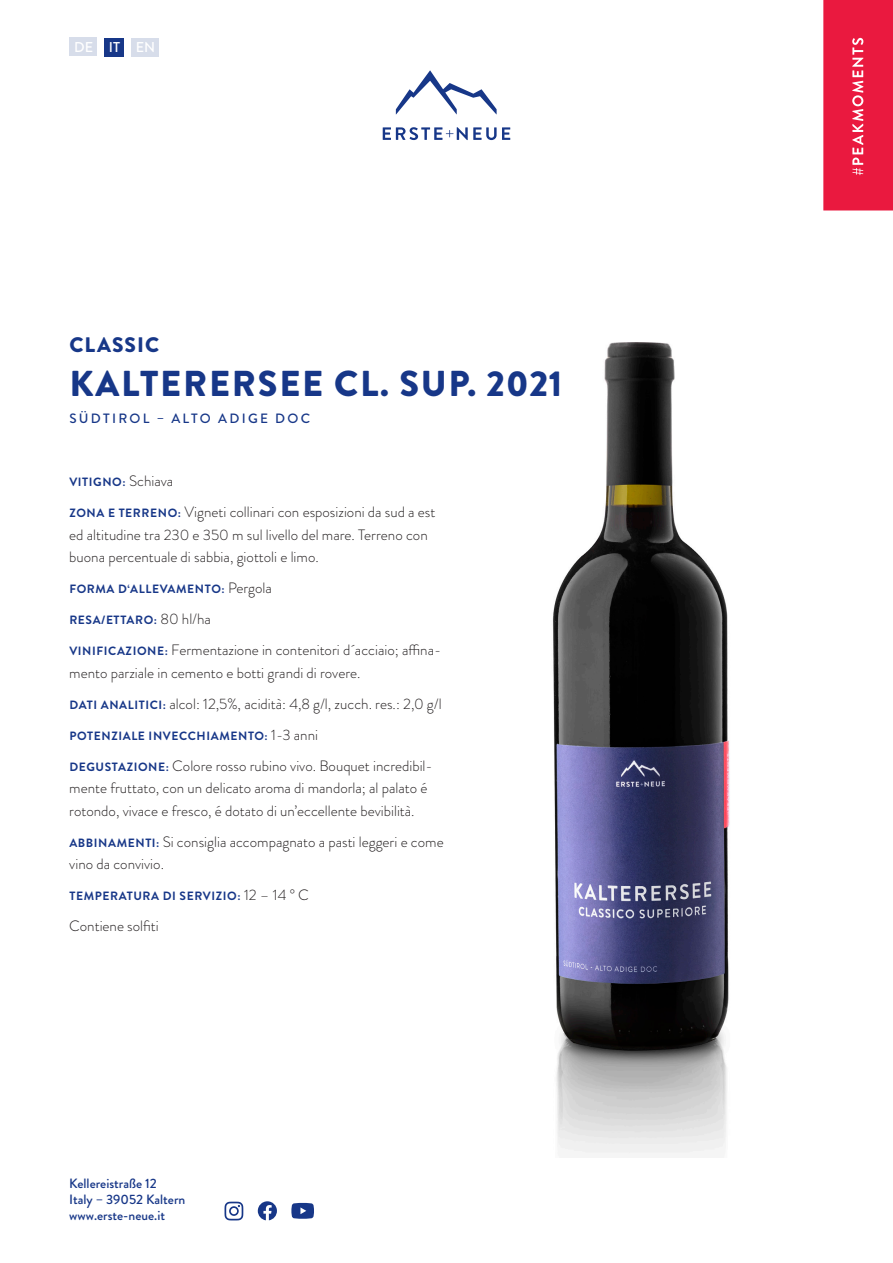
<style>
.page{position:relative;width:893px;height:1263px;background:#fff}
.page>*{position:absolute;margin:0;border:0;box-sizing:border-box;transform-origin:0 0}
.Weinbezeichnung{font:900 36px "Brandon Grotesque";letter-spacing:.05em;color:#173788}
.Weinlinie{font:900 21px "Brandon Grotesque";letter-spacing:.05em;color:#173788}
.Fließtext{font:300 15px/22.5px "Brandon Grotesque";color:#231f20}
.t1{font:500 14.25px "Brandon Grotesque";color:#fff}
.Suedtirol{font:500 13.5px/16.2px "Brandon Grotesque";color:#173788}
.Suedtirol-2{font:500 13.5px "Brandon Grotesque";letter-spacing:.17em;color:#173788}
.Fließtext-2{font:700 12px "Brandon Grotesque";letter-spacing:.05em;color:#173788}
.s1{font-weight:300;font-size:15px;color:#231f20}
.s2{font-weight:700;font-size:12px;color:#173788}
</style>
<div class="page">
<svg style="left:396px;top:70px;width:101px;height:45px"></svg>
<svg style="left:383px;top:127px;width:127px;height:13px"></svg>
<svg style="left:291px;top:1203px;width:23px;height:16px"></svg>
<svg style="left:258px;top:1201px;width:19px;height:19px"></svg>
<svg style="left:225px;top:1202px;width:18px;height:18px"></svg>
<svg style="left:823px;top:0;width:70px;height:210px;background:#ea2347"></svg>
<div style="left:70px;top:38px;width:27px;height:18px;background:#d7ddea"></div>
<div style="left:104px;top:38px;width:20px;height:18px;background:#173788"></div>
<div style="left:131px;top:38px;width:28px;height:18px;background:#d7ddea"></div>
<img style="left:552px;top:343px;width:178px;height:811px">
<p class="t1" style="left:74px;top:37px;width:82px">DE IT EN</p>
<p class="Weinlinie" style="left:69px;top:330px;width:91px">CLASSIC</p>
<p class="Weinbezeichnung" style="left:70px;top:358px;width:494px">KALTERERSEE CL. SUP. 2021</p>
<p class="Suedtirol-2" style="left:69px;top:409px;width:242px">SÜDTIROL – ALTO ADIGE DOC</p>
<p class="Fließtext-2" style="left:69px;top:474px;width:105px">VITIGNO: <span class="s1">Schiava</span></p>
<p class="Fließtext" style="left:69px;top:501px;width:368px"><span class="s2">ZONA E TERRENO:</span> Vigneti collinari con esposizioni da sud a est ed altitudine tra 230 e 350 m sul livello del mare. Terreno con buona percentuale di sabbia, giottoli e limo.</p>
<p class="Fließtext-2" style="left:69px;top:581px;width:204px">FORMA D‘ALLEVAMENTO: <span class="s1">Pergola</span></p>
<p class="Fließtext-2" style="left:69px;top:612px;width:143px">RESA/ETTARO: <span class="s1">80 hl/ha</span></p>
<p class="Fließtext" style="left:69px;top:639px;width:373px"><span class="s2">VINIFICAZIONE:</span> Fermentazione in contenitori d´acciaio; affina&shy;mento parziale in cemento e botti grandi di rovere.</p>
<p class="Fließtext" style="left:69px;top:692px;width:374px"><span class="s2">DATI ANALITICI:</span> alcol: 12,5%, acidità: 4,8 g/l, zucch. res.: 2,0 g/l</p>
<p class="Fließtext-2" style="left:69px;top:727px;width:250px">POTENZIALE INVECCHIAMENTO: <span class="s1">1-3 anni</span></p>
<p class="Fließtext" style="left:69px;top:754px;width:365px"><span class="s2">DEGUSTAZIONE:</span> Colore rosso rubino vivo. Bouquet incredibil&shy;mente fruttato, con un delicato aroma di mandorla; al palato é rotondo, vivace e fresco, é dotato di un’eccellente bevibilità.</p>
<p class="Fließtext" style="left:69px;top:831px;width:376px"><span class="s2">ABBINAMENTI:</span> Si consiglia accompagnato a pasti leggeri e come vino da convivio.</p>
<p class="Fließtext-2" style="left:69px;top:888px;width:241px">TEMPERATURA DI SERVIZIO: <span class="s1">12 – 14 ° C</span></p>
<p class="Fließtext" style="left:69px;top:915px;width:91px">Contiene solfiti</p>
<p class="Suedtirol" style="left:69px;top:1175px;width:118px">Kellereistraße 12<br>Italy – 39052 Kaltern www.erste-neue.it</p>
</div>
